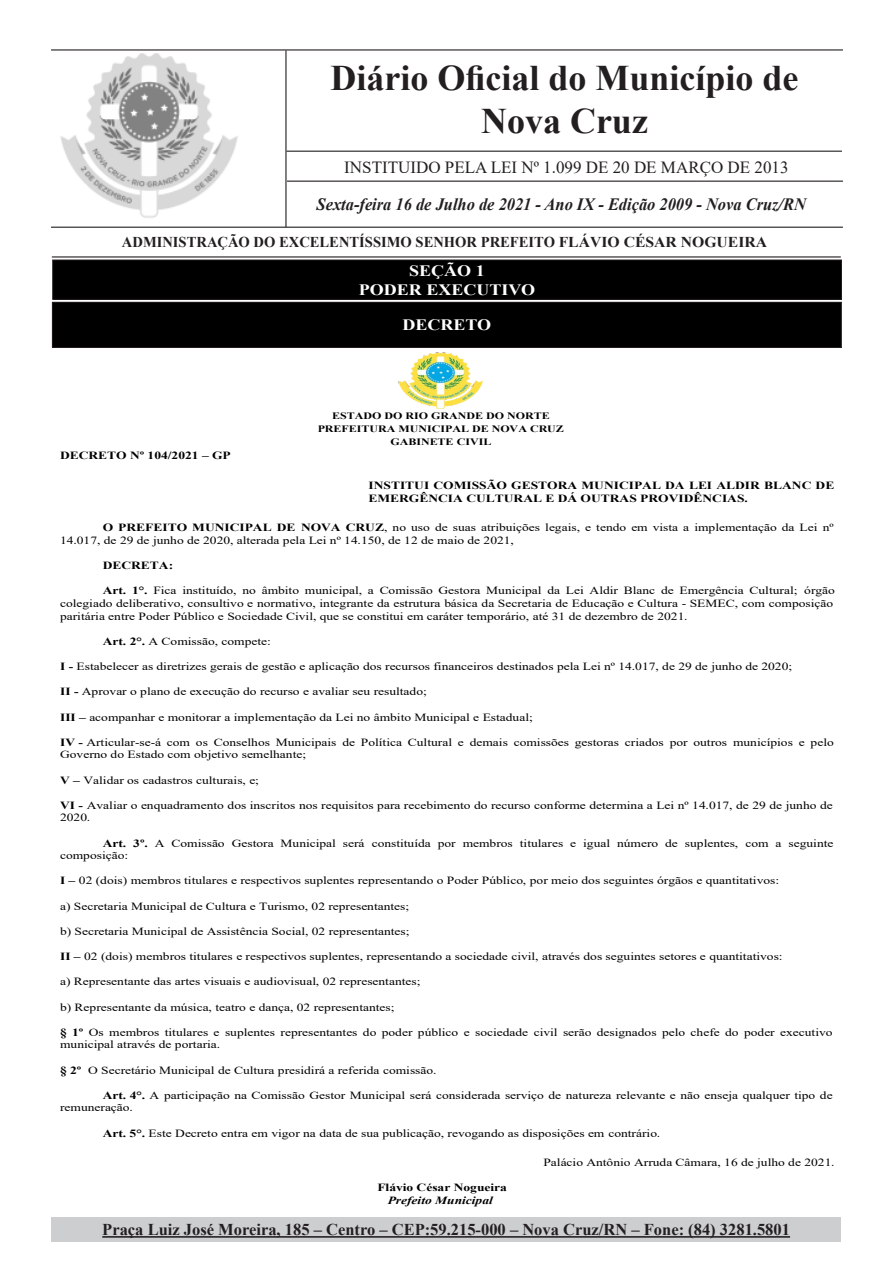
<style>
.page{position:relative;width:893px;height:1263px;background:#fff}
.page>*{position:absolute;margin:0;border:0;box-sizing:border-box;transform-origin:0 0}
.t1{font:700 36px/43.2px "Times New Roman";color:#231f20;text-align:center}
.t2{font:italic 700 17.25px "Times New Roman";color:#231f20;scale:.95 1}
.t3{font:16.95px "Times New Roman";color:#231f20}
.t4{font:700 16.5px "Times New Roman";color:#231f20}
.t5{font:700 15.75px "Times New Roman";color:#fff;scale:1.14 1}
.t6{font:700 15px "Times New Roman";color:#231f20}
.t7{font:10.95px/12.6px "Times New Roman";color:#000;scale:1.23 1}
.t8{font:700 10.95px/12.8px "Times New Roman";color:#000;scale:1.23 1}
.t9{font:italic 700 10.95px "Times New Roman";color:#000;scale:1.23 1}
.t10{font:700 9.75px/12.9px "Times New Roman";color:#000;text-align:center;scale:1.23 1}
.s1{font-weight:700}
</style>
<div class="page">
<img style="left:54px;top:53px;width:231px;height:174px">
<hr style="left:51px;top:49px;width:792px;height:2px;background:#231f20">
<hr style="left:51px;top:227px;width:792px;height:1px;background:#231f20">
<hr style="left:52px;top:256px;width:789px;height:1px;background:#231f20">
<hr style="left:285px;top:51px;width:2px;height:176px;background:#231f20">
<hr style="left:287px;top:151px;width:555px;height:1px;background:#231f20">
<hr style="left:287px;top:181px;width:556px;height:1px;background:#231f20">
<div style="left:51px;top:1217px;width:790px;height:25px;background:#cdced0"></div>
<hr style="left:102px;top:1236px;width:688px;height:2px;background:#231f20">
<div style="left:53px;top:260px;width:788px;height:39px;background:#000"></div>
<div style="left:52px;top:259px;width:790px;height:41px;border:1px solid #231f20"></div>
<div style="left:52px;top:302px;width:789px;height:45px;background:#000"></div>
<div style="left:52px;top:302px;width:790px;height:46px;border:1px solid #231f20"></div>
<img style="left:399px;top:352px;width:84px;height:56px">
<p class="t1" style="left:330px;top:55px;width:470px">Diário Oficial do Município de<br>Nova Cruz</p>
<p class="t3" style="left:344px;top:155px;width:446px">INSTITUIDO PELA LEI Nº 1.099 DE 20 DE MARÇO DE 2013</p>
<p class="t2" style="left:317px;top:192px;width:517px">Sexta-feira 16 de Julho de 2021 - Ano IX - Edição 2009 - Nova Cruz/RN</p>
<p class="t6" style="left:122px;top:231px;width:647px">ADMINISTRAÇÃO DO EXCELENTÍSSIMO SENHOR PREFEITO FLÁVIO CÉSAR NOGUEIRA</p>
<p class="t5" style="left:409px;top:259px;width:68px">SEÇÃO 1</p>
<p class="t5" style="left:359px;top:278px;width:156px">PODER EXECUTIVO</p>
<p class="t5" style="left:403px;top:314px;width:79px">DECRETO</p>
<p class="t8" style="left:60px;top:449px;width:140px">DECRETO Nº 104/2021 – GP</p>
<p class="t10" style="left:318px;top:409px;width:202px">ESTADO DO RIO GRANDE DO NORTE<br>PREFEITURA MUNICIPAL DE NOVA CRUZ<br>GABINETE CIVIL</p>
<p class="t8" style="left:368px;top:479px;width:380px">INSTITUI COMISSÃO GESTORA MUNICIPAL DA LEI ALDIR BLANC DE<br>EMERGÊNCIA CULTURAL E DÁ OUTRAS PROVIDÊNCIAS.</p>
<p class="t7" style="left:60px;top:522px;width:630px;text-indent:43px"><span class="s1">O PREFEITO MUNICIPAL DE NOVA CRUZ</span>, no uso de suas atribuições legais, e tendo em vista a implementação da Lei nº<br>14.017, de 29 de junho de 2020, alterada pela Lei nº 14.150, de 12 de maio de 2021,</p>
<p class="t8" style="left:103px;top:559px;width:59px">DECRETA:</p>
<p class="t7" style="left:60px;top:585px;width:631px;text-indent:43px"><span class="s1">Art. 1°.</span> Fica instituído, no âmbito municipal, a Comissão Gestora Municipal da Lei Aldir Blanc de Emergência Cultural; órgão colegiado deliberativo, consultivo e normativo, integrante da estrutura básica da Secretaria de Educação e Cultura - SEMEC, com composição paritária entre Poder Público e Sociedade Civil, que se constitui em caráter temporário, até 31 de dezembro de 2021.</p>
<p class="t7" style="left:103px;top:636px;width:138px"><span class="s1">Art. 2°.</span> A Comissão, compete:</p>
<p class="t7" style="left:60px;top:661px;width:597px"><span class="s1">I -</span> Estabelecer as diretrizes gerais de gestão e aplicação dos recursos financeiros destinados pela Lei nº 14.017, de 29 de junho de 2020;</p>
<p class="t7" style="left:60px;top:686px;width:300px"><span class="s1">II -</span> Aprovar o plano de execução do recurso e avaliar seu resultado;</p>
<p class="t7" style="left:60px;top:712px;width:386px"><span class="s1">III –</span> acompanhar e monitorar a implementação da Lei no âmbito Municipal e Estadual;</p>
<p class="t7" style="left:60px;top:737px;width:631px"><span class="s1">IV -</span> Articular-se-á com os Conselhos Municipais de Política Cultural e demais comissões gestoras criados por outros municípios e pelo<br>Governo do Estado com objetivo semelhante;</p>
<p class="t7" style="left:60px;top:775px;width:163px"><span class="s1">V –</span> Validar os cadastros culturais, e;</p>
<p class="t7" style="left:60px;top:800px;width:630px"><span class="s1">VI -</span> Avaliar o enquadramento dos inscritos nos requisitos para recebimento do recurso conforme determina a Lei nº 14.017, de 29 de junho de<br>2020.</p>
<p class="t7" style="left:60px;top:838px;width:630px;text-indent:43px"><span class="s1">Art. 3º.</span> A Comissão Gestora Municipal será constituída por membros titulares e igual número de suplentes, com a seguinte composição:</p>
<p class="t7" style="left:60px;top:875px;width:586px"><span class="s1">I –</span> 02 (dois) membros titulares e respectivos suplentes representando o Poder Público, por meio dos seguintes órgãos e quantitativos:</p>
<p class="t7" style="left:60px;top:901px;width:285px">a) Secretaria Municipal de Cultura e Turismo, 02 representantes;</p>
<p class="t7" style="left:60px;top:926px;width:286px">b) Secretaria Municipal de Assistência Social, 02 representantes;</p>
<p class="t7" style="left:60px;top:951px;width:589px"><span class="s1">II –</span> 02 (dois) membros titulares e respectivos suplentes, representando a sociedade civil, através dos seguintes setores e quantitativos:</p>
<p class="t7" style="left:60px;top:976px;width:294px">a) Representante das artes visuais e audiovisual, 02 representantes;</p>
<p class="t7" style="left:60px;top:1002px;width:273px">b) Representante da música, teatro e dança, 02 representantes;</p>
<p class="t7" style="left:60px;top:1027px;width:629px"><span class="s1">§ 1º</span> Os membros titulares e suplentes representantes do poder público e sociedade civil serão designados pelo chefe do poder executivo municipal através de portaria.</p>
<p class="t7" style="left:60px;top:1065px;width:307px"><span class="s1">§ 2º</span> O Secretário Municipal de Cultura presidirá a referida comissão.</p>
<p class="t7" style="left:60px;top:1090px;width:630px;text-indent:43px"><span class="s1">Art. 4°.</span> A participação na Comissão Gestor Municipal será considerada serviço de natureza relevante e não enseja qualquer tipo de remuneração.</p>
<p class="t7" style="left:103px;top:1128px;width:455px"><span class="s1">Art. 5°.</span> Este Decreto entra em vigor na data de sua publicação, revogando as disposições em contrário.</p>
<p class="t7" style="left:543px;top:1157px;width:238px">Palácio Antônio Arruda Câmara, 16 de julho de 2021.</p>
<p class="t8" style="left:377px;top:1181px;width:107px">Flávio César Nogueira</p>
<p class="t9" style="left:388px;top:1196px;width:87px">Prefeito Municipal</p>
<p class="t4" style="left:102px;top:1218px;width:689px">Praça Luiz José Moreira, 185 – Centro – CEP:59.215-000 – Nova Cruz/RN – Fone: (84) 3281.5801</p>
</div>
